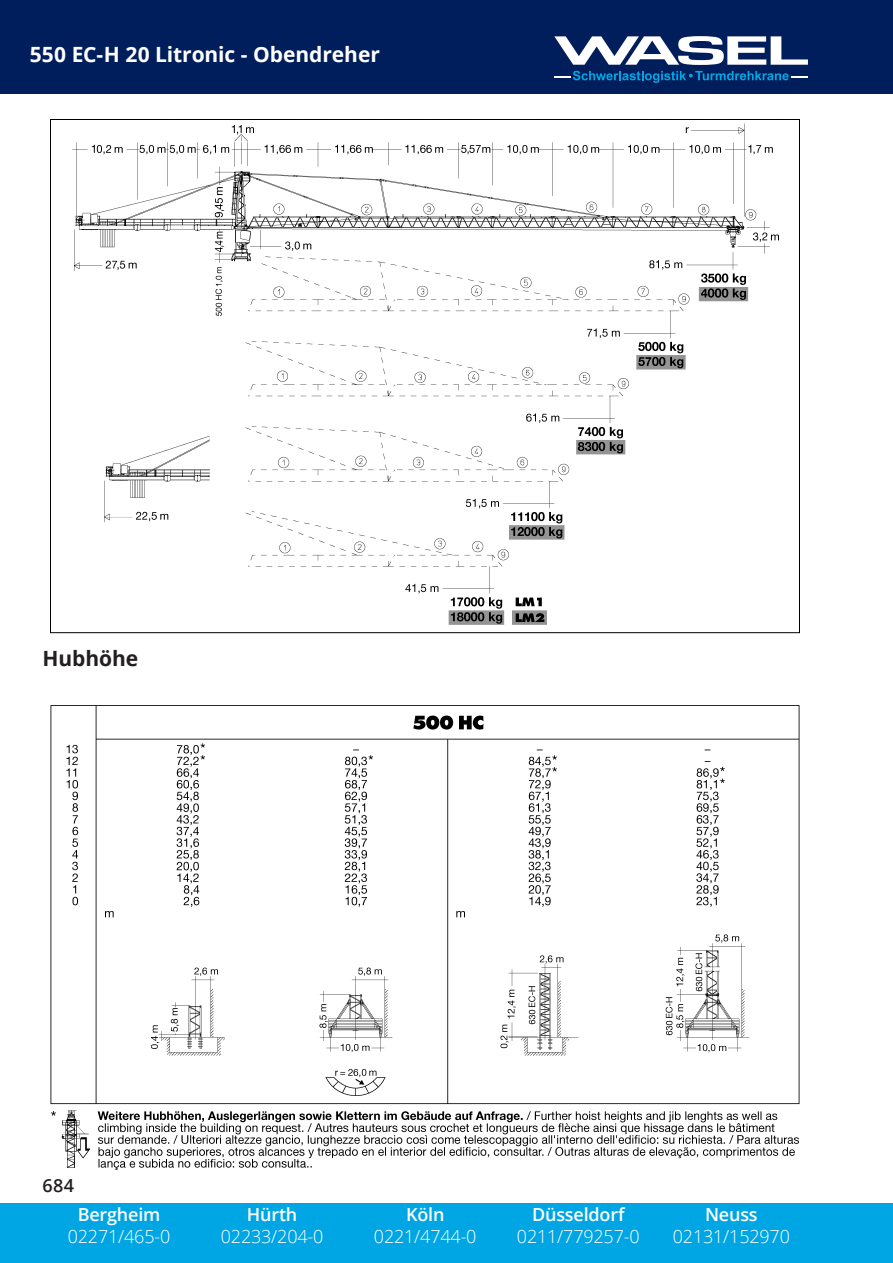
<style>
.page{position:relative;width:893px;height:1263px;background:#fff}
.page>*{position:absolute;margin:0;border:0;box-sizing:border-box;transform-origin:0 0}
.t1{font:700 21px "Open Sans";letter-spacing:-.005em;color:#fff}
.t2{font:700 21px "Open Sans";letter-spacing:-.005em;color:#231f20}
.t3{font:300 18px "Open Sans";letter-spacing:-.01em;color:#fff}
.t4{font:600 18px "Open Sans";letter-spacing:-.01em;color:#fff}
.t5{font:600 18px "Open Sans";color:#231f20}
</style>
<div class="page">
<div style="left:0;top:0;width:893px;height:94px;background:#001e5b"></div>
<div style="left:0;top:1203px;width:893px;height:60px;background:#00a6e4"></div>
<svg style="left:554px;top:36px;width:254px;height:29px"></svg>
<svg style="left:554px;top:71px;width:254px;height:12px"></svg>
<img style="left:51px;top:119px;width:748px;height:1050px">
<div style="left:43px;top:650px;width:765px;height:34px;background:#fff"></div>
<p class="t1" style="left:30px;top:40px;width:352px">550 EC-H 20 Litronic - Obendreher</p>
<p class="t2" style="left:43px;top:643px;width:97px">Hubhöhe</p>
<p class="t5" style="left:43px;top:1173px;width:33px">684</p>
<p class="t4" style="left:78px;top:1202px;width:84px">Bergheim</p>
<p class="t3" style="left:68px;top:1224px;width:104px">02271/465-0</p>
<p class="t4" style="left:247px;top:1202px;width:52px">Hürth</p>
<p class="t3" style="left:221px;top:1224px;width:104px">02233/204-0</p>
<p class="t4" style="left:406px;top:1202px;width:40px">Köln</p>
<p class="t3" style="left:374px;top:1224px;width:104px">0221/4744-0</p>
<p class="t4" style="left:532px;top:1202px;width:94px">Düsseldorf</p>
<p class="t3" style="left:517px;top:1224px;width:124px">0211/779257-0</p>
<p class="t4" style="left:705px;top:1202px;width:54px">Neuss</p>
<p class="t3" style="left:673px;top:1224px;width:119px">02131/152970</p>
</div>
